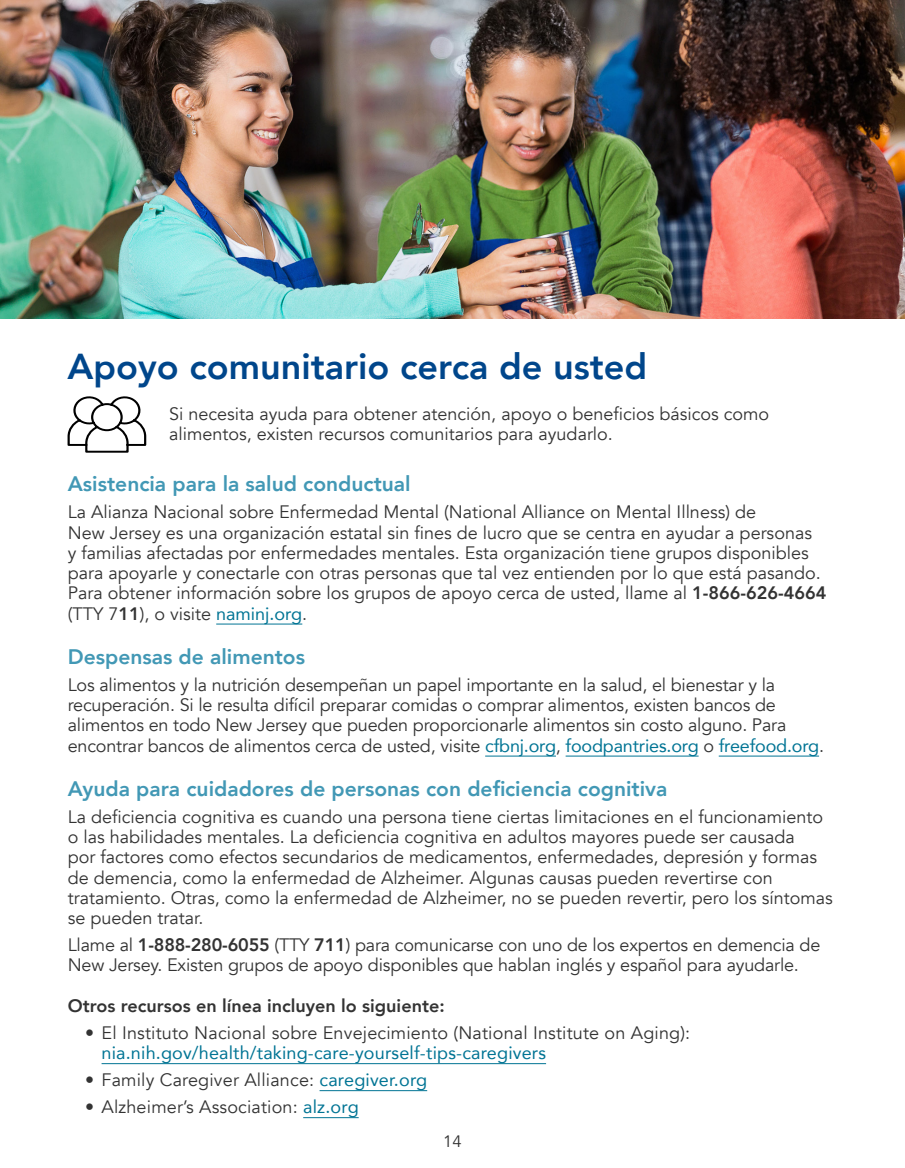
<style>
.page{position:relative;width:905px;height:1168px;background:#fff}
.page>*{position:absolute;margin:0;border:0;box-sizing:border-box;transform-origin:0 0}
.Headline1__H1{font:800 36px "Avenir";color:#00468b}
.Subhead__Teal{font:800 21px "Avenir";color:#4298b5}
.Body_Text{font:18px/20.2px "Avenir";color:#333}
.Bulleted_Text{font:18px/20.2px "Avenir";letter-spacing:.01em;color:#333}
.Body_Text-2{font:800 18px "Avenir";color:#333}
.t1{font:16.5px "Avenir";color:#333}
.s1{font-weight:800}
.s2{color:#007494}
</style>
<div class="page">
<hr style="left:216px;top:624px;width:86px;height:1px;background:#007494">
<hr style="left:485px;top:756px;width:71px;height:1px;background:#007494">
<hr style="left:565px;top:756px;width:133px;height:1px;background:#007494">
<hr style="left:718px;top:756px;width:101px;height:1px;background:#007494">
<hr style="left:102px;top:1063px;width:444px;height:1px;background:#007494">
<hr style="left:319px;top:1090px;width:108px;height:1px;background:#007494">
<hr style="left:303px;top:1117px;width:55px;height:1px;background:#007494">
<img style="left:0;top:0;width:904px;height:319px">
<svg style="left:68px;top:396px;width:78px;height:57px"></svg>
<h1 class="Headline1__H1" style="left:68px;top:338px;width:581px">Apoyo comunitario cerca de usted</h1>
<p class="Body_Text" style="left:169px;top:404px;width:601px">Si necesita ayuda para obtener atención, apoyo o beneficios básicos como alimentos, existen recursos comunitarios para ayudarlo.</p>
<h2 class="Subhead__Teal" style="left:68px;top:468px;width:344px">Asistencia para la salud conductual</h2>
<p class="Body_Text" style="left:68px;top:502px;width:760px">La Alianza Nacional sobre Enfermedad Mental (National Alliance on Mental Illness) de<br>New Jersey es una organización estatal sin fines de lucro que se centra en ayudar a personas<br>y familias afectadas por enfermedades mentales. Esta organización tiene grupos disponibles para apoyarle y conectarle con otras personas que tal vez entienden por lo que está pasando.<br>Para obtener información sobre los grupos de apoyo cerca de usted, llame al <span class="s1">1-866-626-4664 </span>(TTY 7<span class="s1">11</span>), o visite <span class="s2">naminj.org</span>.</p>
<h2 class="Subhead__Teal" style="left:68px;top:640px;width:239px">Despensas de alimentos</h2>
<p class="Body_Text" style="left:68px;top:675px;width:757px">Los alimentos y la nutrición desempeñan un papel importante en la salud, el bienestar y la recuperación. Si le resulta difícil preparar comidas o comprar alimentos, existen bancos de alimentos en todo New Jersey que pueden proporcionarle alimentos sin costo alguno. Para encontrar bancos de alimentos cerca de usted, visite <span class="s2">cfbnj.org</span>, <span class="s2">foodpantries.org</span> o <span class="s2">freefood.org</span>.</p>
<h2 class="Subhead__Teal" style="left:68px;top:772px;width:601px">Ayuda para cuidadores de personas con deficiencia cognitiva</h2>
<p class="Body_Text" style="left:68px;top:807px;width:766px">La deficiencia cognitiva es cuando una persona tiene ciertas limitaciones en el funcionamiento o las habilidades mentales. La deficiencia cognitiva en adultos mayores puede ser causada<br>por factores como efectos secundarios de medicamentos, enfermedades, depresión y formas de demencia, como la enfermedad de Alzheimer. Algunas causas pueden revertirse con tratamiento. Otras, como la enfermedad de Alzheimer, no se pueden revertir, pero los síntomas se pueden tratar.</p>
<p class="Body_Text" style="left:68px;top:935px;width:754px">Llame al <span class="s1">1-888-280-6055</span> (TTY <span class="s1">711</span>) para comunicarse con uno de los expertos en demencia de<br>New Jersey. Existen grupos de apoyo disponibles que hablan inglés y español para ayudarle.</p>
<p class="Body_Text-2" style="left:68px;top:991px;width:378px">Otros recursos en línea incluyen lo siguiente:</p>
<p class="Bulleted_Text" style="left:102px;top:1023px;width:590px;text-indent:-16px">• El Instituto Nacional sobre Envejecimiento (National Institute on Aging): <span class="s2">nia.nih.gov/health/taking-care-yourself-tips-caregivers</span></p>
<p class="Bulleted_Text" style="left:85px;top:1070px;width:343px">• Family Caregiver Alliance: <span class="s2">caregiver.org</span></p>
<p class="Bulleted_Text" style="left:85px;top:1097px;width:275px">• Alzheimer’s Association: <span class="s2">alz.org</span></p>
<p class="t1" style="left:443px;top:1132px;width:20px">14</p>
</div>
